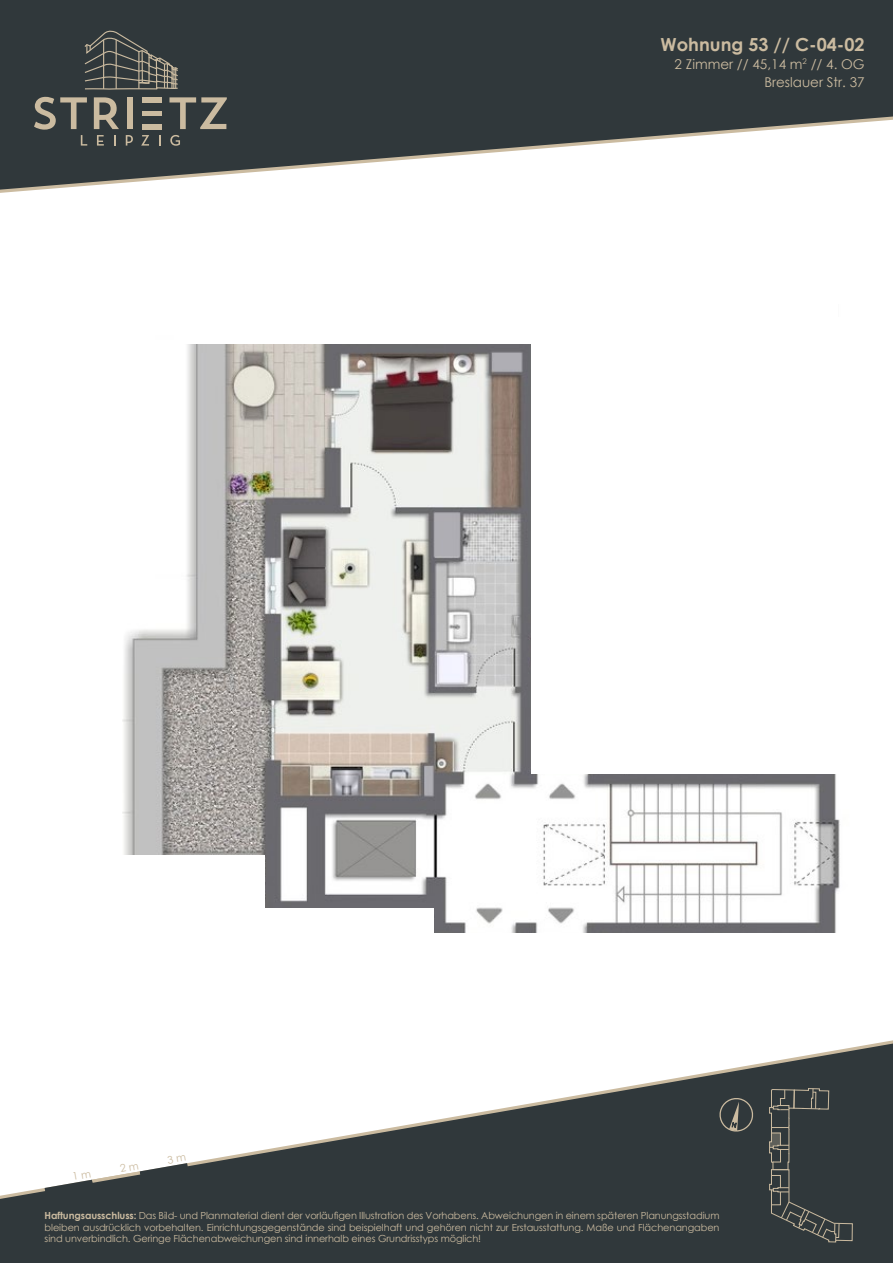
<style>
.page{position:relative;width:893px;height:1263px;background:#fff}
.page>*{position:absolute;margin:0;border:0;box-sizing:border-box;transform-origin:0 0}
.t1{font:700 18px "Century Gothic";color:#cbbba0}
.t2{font:13.5px/18px "Century Gothic";color:#cbbba0;text-align:right}
.t3{font:9.75px/11.7px "Century Gothic";letter-spacing:-.01em;color:#cbbba0;text-align:justify}
.s1{font-weight:700}
</style>
<div class="page">
<svg style="left:0;top:1040px;width:893px;height:223px"></svg>
<svg style="left:0;top:0;width:893px;height:193px"></svg>
<svg style="left:83px;top:28px;width:96px;height:62px;background:#494d4b"></svg>
<hr style="left:103px;top:40px;width:1px;height:49px;background:#cbbba0">
<hr style="left:116px;top:40px;width:1px;height:49px;background:#cbbba0">
<svg style="left:97px;top:135px;width:7px;height:11px"></svg>
<svg style="left:126px;top:135px;width:7px;height:11px"></svg>
<svg style="left:141px;top:135px;width:8px;height:11px"></svg>
<svg style="left:159px;top:135px;width:2px;height:11px"></svg>
<svg style="left:170px;top:135px;width:10px;height:11px"></svg>
<svg style="left:34px;top:97px;width:53px;height:49px;background:#575854"></svg>
<svg style="left:94px;top:97px;width:25px;height:32px"></svg>
<div style="left:127px;top:97px;width:5px;height:32px;background:#cbbba0"></div>
<svg style="left:169px;top:97px;width:58px;height:32px;background:#696860"></svg>
<div style="left:143px;top:111px;width:19px;height:5px;background:#cbbba0"></div>
<div style="left:143px;top:97px;width:19px;height:6px;background:#cbbba0"></div>
<div style="left:143px;top:124px;width:19px;height:5px;background:#cbbba0"></div>
<svg style="left:717px;top:1095px;width:38px;height:40px;background:#464b49"></svg>
<img style="left:122px;top:344px;width:718px;height:588px">
<div style="left:532px;top:318px;width:312px;height:456px;background:#fff"></div>
<svg style="left:769px;top:1088px;width:84px;height:154px;background:#3a4041"></svg>
<div style="left:120px;top:855px;width:145px;height:97px;background:#fff"></div>
<div style="left:247px;top:909px;width:187px;height:97px;background:#fff"></div>
<svg style="left:45px;top:1155px;width:143px;height:37px"></svg>
<h1 class="t1" style="left:660px;top:31px;width:206px">Wohnung 53 // C-04-02</h1>
<h2 class="t2" style="left:675px;top:55px;width:192px">2 Zimmer // 45,14 m<sup>2</sup> // 4. OG<br>Breslauer Str. 37</h2>
<p class="t3" style="left:45px;top:1209px;width:676px"><span class="s1">Haftungsausschluss:</span> Das Bild- und Planmaterial dient der vorläufigen Illustration des Vorhabens. Abweichungen in einem späteren Planungsstadium bleiben ausdrücklich vorbehalten. Einrichtungsgegenstände sind beispielhaft und gehören nicht zur Erstausstattung. Maße und Flächenangaben sind unverbindlich. Geringe Flächenabweichungen sind innerhalb eines Grundrisstyps möglich!</p>
</div>
